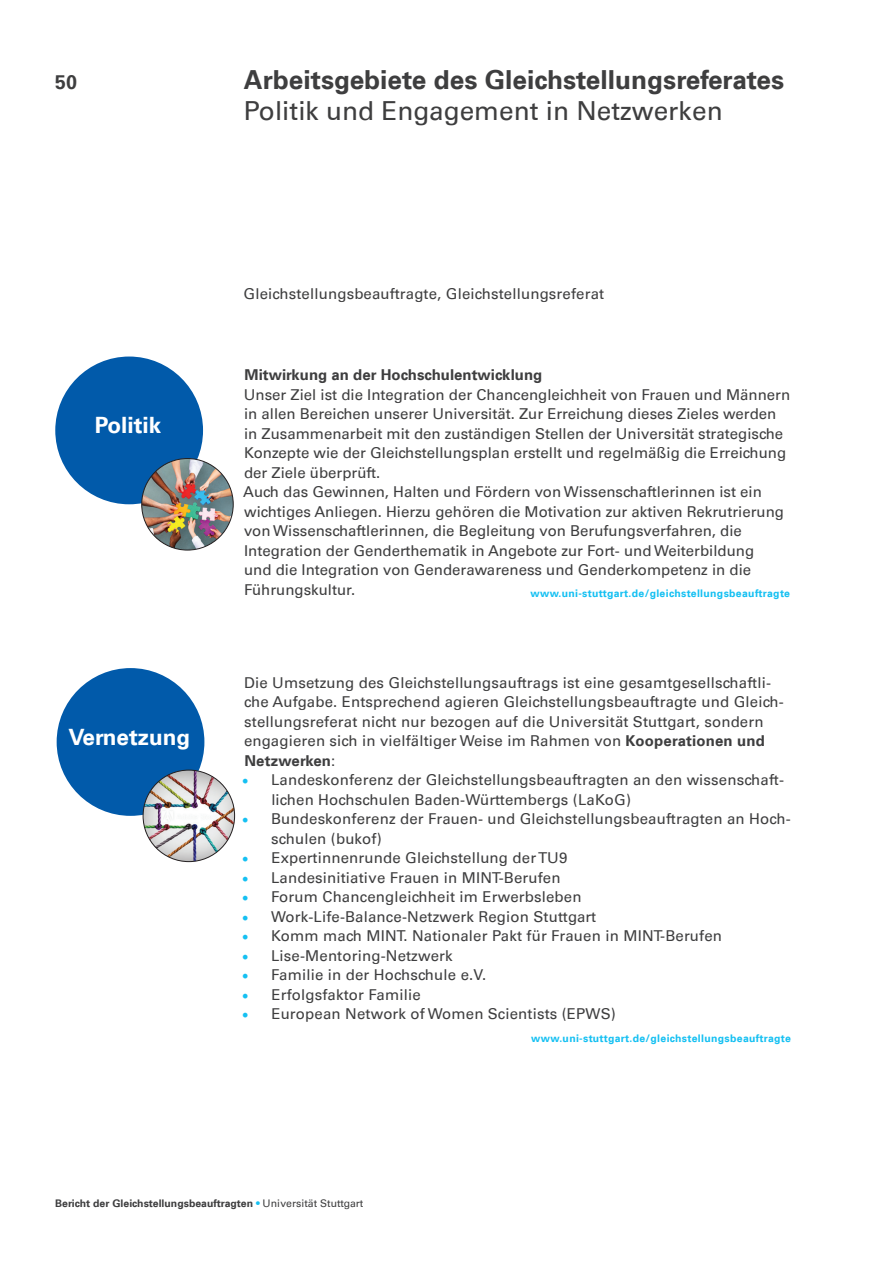
<style>
.page{position:relative;width:893px;height:1263px;background:#fff}
.page>*{position:absolute;margin:0;border:0;box-sizing:border-box;transform-origin:0 0}
.t1{font:26.25px "Universfor Uni S65 Bd";color:#3e3e3f}
.t2{font:26.25px "Universfor Uni S55 Rm";color:#3e3e3f}
.t3{font:22.5px "Universfor Uni S65 Bd";color:#fff}
.t4{font:19.5px "Universfor Uni S65 Bd";color:#3e3e3f}
.t5{font:15px/19.5px "Universfor Uni S55 Rm";letter-spacing:.01em;color:#3e3e3f}
.t6{font:15px "Universfor Uni S65 Bd";color:#3e3e3f}
.t7{font:10.5px "Universfor Uni S65 Bd";letter-spacing:.03em;color:#15c0f2}
.t8{font:10.5px "Universfor Uni S65 Bd";color:#3e3e3f}
.s1{font-family:"Universfor Uni S65 Bd"}
.s2{font-family:"Universfor Uni S55 Rm"}
.s3{font-family:"Minion Pro";font-size:18px;color:#15c0f2}
.s4{font-family:"Universfor Uni S55 Rm";color:#15c0f2}
</style>
<div class="page">
<div style="left:57px;top:668px;width:147px;height:148px;background:#015aaa;border-radius:50%"></div>
<img style="left:143px;top:770px;width:92px;height:92px">
<div style="left:55px;top:356px;width:148px;height:148px;background:#015aaa;border-radius:50%"></div>
<img style="left:142px;top:458px;width:91px;height:92px;border-radius:46px">
<h3 class="t4" style="left:55px;top:69px;width:23px">50</h3>
<h1 class="t1" style="left:244px;top:62px;width:542px">Arbeitsgebiete des Gleichstellungsreferates</h1>
<h1 class="t2" style="left:244px;top:93px;width:481px">Politik und Engagement in Netzwerken</h1>
<h2 class="t3" style="left:95px;top:410px;width:68px">Politik</h2>
<h2 class="t3" style="left:68px;top:721px;width:123px">Vernetzung</h2>
<p class="t5" style="left:244px;top:283px;width:362px">Gleichstellungsbeauftragte, Gleichstellungsreferat</p>
<p class="t6" style="left:245px;top:364px;width:299px">Mitwirkung an der Hochschulentwicklung</p>
<p class="t5" style="left:243px;top:384px;width:549px">Unser Ziel ist die Integration der Chancengleichheit von Frauen und Männern in allen Bereichen unserer Universität. Zur Erreichung dieses Zieles werden in Zusammenarbeit mit den zuständigen Stellen der Universität strategische Konzepte wie der Gleichstellungsplan erstellt und regelmäßig die Erreichung der Ziele überprüft.<br>Auch das Gewinnen, Halten und Fördern von Wissenschaftlerinnen ist ein wichtiges Anliegen. Hierzu gehören die Motivation zur aktiven Rekrutrierung von Wissenschaftlerinnen, die Begleitung von Berufungsverfahren, die Integration der Genderthematik in Angebote zur Fort- und Weiterbildung<br>und die Integration von Genderawareness und Genderkompetenz in die Führungskultur.</p>
<p class="t7" style="left:530px;top:586px;width:261px">www.uni-stuttgart.de/gleichstellungsbeauftragte</p>
<p class="t5" style="left:244px;top:672px;width:541px">Die Umsetzung des Gleichstellungsauftrags ist eine gesamtgesellschaftli&shy;che Aufgabe. Entsprechend agieren Gleichstellungsbeauftragte und Gleich&shy;stellungsreferat nicht nur bezogen auf die Universität Stuttgart, sondern engagieren sich in vielfältiger Weise im Rahmen von <span class="s1">Kooperationen und</span></p>
<p class="t6" style="left:244px;top:750px;width:92px">Netzwerken<span class="s2">:</span></p>
<p class="t5" style="left:271px;top:769px;width:514px;text-indent:-30px"><span class="s3">•</span> Landeskonferenz der Gleichstellungsbeauftragten an den wissenschaft&shy;lichen Hochschulen Baden-Württembergs (LaKoG)</p>
<p class="t5" style="left:271px;top:808px;width:521px;text-indent:-30px"><span class="s3">•</span> Bundeskonferenz der Frauen- und Gleichstellungsbeauftragten an Hoch&shy;schulen (bukof)</p>
<p class="t5" style="left:242px;top:847px;width:327px"><span class="s3">•</span> Expertinnenrunde Gleichstellung der TU9</p>
<p class="t5" style="left:242px;top:867px;width:320px"><span class="s3">•</span> Landesinitiative Frauen in MINT-Berufen</p>
<p class="t5" style="left:242px;top:886px;width:341px"><span class="s3">•</span> Forum Chancengleichheit im Erwerbsleben</p>
<p class="t5" style="left:242px;top:906px;width:356px"><span class="s3">•</span> Work-Life-Balance-Netzwerk Region Stuttgart</p>
<p class="t5" style="left:242px;top:925px;width:482px"><span class="s3">•</span> Komm mach MINT. Nationaler Pakt für Frauen in MINT-Berufen</p>
<p class="t5" style="left:242px;top:945px;width:213px"><span class="s3">•</span> Lise-Mentoring-Netzwerk</p>
<p class="t5" style="left:242px;top:964px;width:246px"><span class="s3">•</span> Familie in der Hochschule e.V.</p>
<p class="t5" style="left:242px;top:984px;width:181px"><span class="s3">•</span> Erfolgsfaktor Familie</p>
<p class="t5" style="left:242px;top:1003px;width:376px"><span class="s3">•</span> European Network of Women Scientists (EPWS)</p>
<p class="t7" style="left:531px;top:1030px;width:261px">www.uni-stuttgart.de/gleichstellungsbeauftragte</p>
<p class="t8" style="left:55px;top:1196px;width:309px">Bericht der Gleichstellungsbeauftragten <span class="s4">•</span> <span class="s2">Universität Stuttgart</span></p>
</div>
